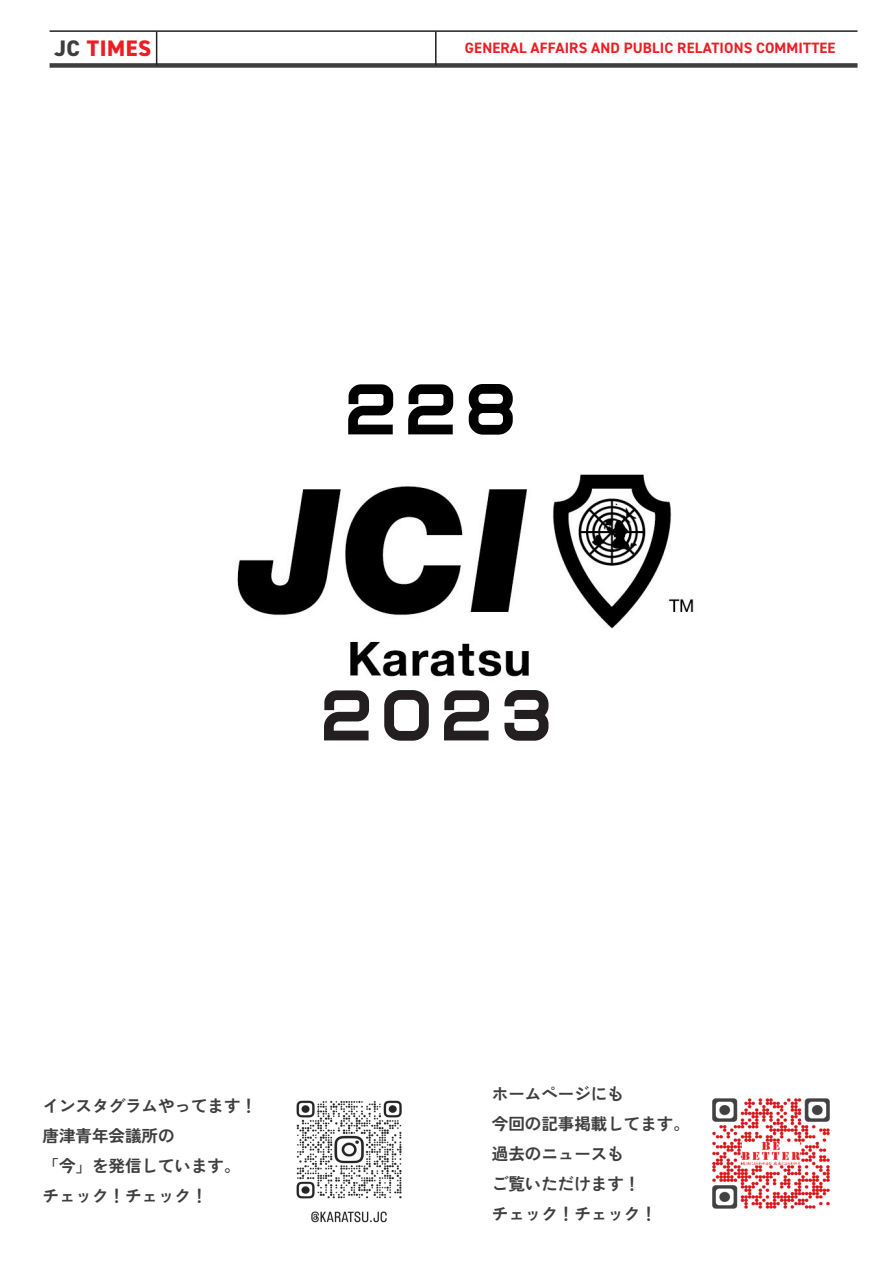
<style>
.page{position:relative;width:893px;height:1263px;background:#fff}
.page>*{position:absolute;margin:0;border:0;box-sizing:border-box;transform-origin:0 0}
.t1{font:60px "TA kakugo gf 02";color:#231f20}
.t2{font:60px "TA kakugo gf 02";color:#000}
.t3{font:800 22.5px "DIN2014";letter-spacing:.025em;color:#ee1d23}
.t4{font:700 16.5px/30px "Zen Kaku Gothic Antique";color:#3e3e3f}
.t5{font:700 15px "DIN2014";letter-spacing:.01em;color:#ee1d23}
.s1{color:#3e3e3f}
</style>
<div class="page">
<img style="left:712px;top:1098px;width:118px;height:111px">
<img style="left:296px;top:1100px;width:106px;height:123px">
<img style="left:237px;top:474px;width:457px;height:203px">
<div style="left:50px;top:63px;width:807px;height:5px;background:#3e3e3f"></div>
<hr style="left:50px;top:30px;width:807px;height:2px;background:#231f20">
<hr style="left:156px;top:32px;width:1px;height:33px;background:#231f20">
<hr style="left:435px;top:32px;width:2px;height:33px;background:#231f20">
<h2 class="t3" style="left:54px;top:33px;width:98px"><span class="s1">JC</span> TIMES</h2>
<p class="t5" style="left:465px;top:38px;width:372px">GENERAL AFFAIRS AND PUBLIC RELATIONS COMMITTEE</p>
<h1 class="t2" style="left:341px;top:377px;width:181px">２２８</h1>
<h1 class="t1" style="left:316px;top:683px;width:241px">２０２３</h1>
<p class="t4" style="left:43px;top:1091px;width:216px">インスタグラムやってます!唐津青年会議所の<br>「今」を発信しています。チェック！チェック!</p>
<p class="t4" style="left:492px;top:1079px;width:199px">ホームページにも<br>今回の記事掲載してます。過去のニュースも<br>ご覧いただけます!<br>チェック！チェック!</p>
</div>
